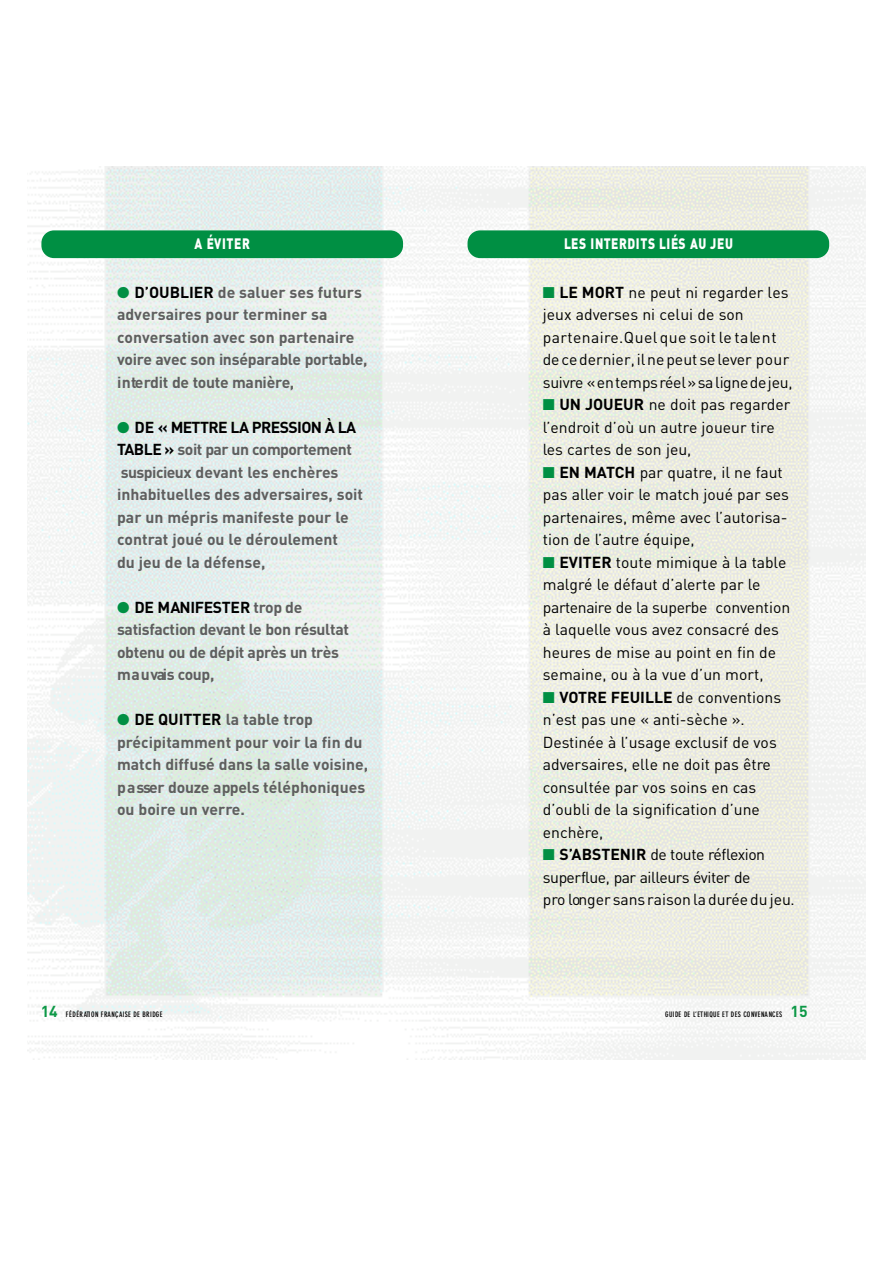
<style>
.page{position:relative;width:893px;height:1263px;background:#fff}
.page>*{position:absolute;margin:0;border:0;box-sizing:border-box;transform-origin:0 0}
.t1{font:15.75px/22.5px "DIN";color:#000}
.t2{font:700 15.75px/22.5px "DIN";color:#5e5e5e}
.t3{font:15.75px/22.5px "DIN";letter-spacing:-.025em;color:#000}
.t4{font:700 15.75px/22.5px "DIN";letter-spacing:-.025em;color:#5e5e5e}
.t5{font:900 15px "DIN";letter-spacing:.045em;color:#fff;scale:.8 1}
.t6{font:700 condensed 7.5px "DIN Neuzeit Grotesk";letter-spacing:.035em;color:#000}
.s1{color:#008f43}
.s2{color:#000}
.s3{font-weight:700}
.s4{font-family:"DIN";font-stretch:normal;font-size:15.75px;color:#0c9846}
</style>
<div class="page">
<img style="left:27px;top:167px;width:838px;height:892px">
<div style="left:41px;top:230px;width:362px;height:28px;background:#008f43"></div>
<div style="left:467px;top:230px;width:362px;height:28px;background:#008f43"></div>
<p class="t5" style="left:194px;top:237px;width:71px">A ÉVITER</p>
<p class="t5" style="left:564px;top:237px;width:213px">LES INTERDITS LIÉS AU JEU</p>
<p class="t2" style="left:117px;top:282px;width:252px"><span class="s1">●</span> <span class="s2">D’OUBLIER</span> de saluer ses futurs adversaires pour terminer sa conversation avec son partenaire vo ire avec son insépara b le porta b le , in te rdit de to u te manière,</p>
<p class="t2" style="left:117px;top:417px;width:247px"><span class="s1">●</span> <span class="s2">DE « METTRE LA PRESSION À LA<br>TABLE »</span> soit par un co m p o r te m e n t s u s p ic ie u x devant les enchères inhabituelles des adversaires, soit par un mépris manifeste pour le contrat joué ou le déroulement<br>du jeu de la défense,</p>
<p class="t4" style="left:117px;top:597px;width:233px"><span class="s1">●</span> <span class="s2">DE MANIFESTER</span> trop de<br>s a tis faction devant le bon ré s u lta t o b tenu ou de dépit après un trè s m a u vais co u p ,</p>
<p class="t2" style="left:117px;top:709px;width:253px"><span class="s1">●</span> <span class="s2">DE QUITTER</span> la table trop précipitamment pour voir la fin du match diffusé dans la salle voisine, p a sser douze appels téléphoniques ou boire un verre.</p>
<p class="t1" style="left:543px;top:282px;width:251px"><span class="s1">■</span> <span class="s3">LE MORT</span> ne peut ni regarder les jeux adverses ni celui de son<br>p a r te n a ire.Quel que soit le ta le n t de ce dernier, il ne peut se lever p o u r s u iv re «entempsréel» sa lignede jeu,</p>
<p class="t1" style="left:543px;top:395px;width:249px"><span class="s1">■</span> <span class="s3">UN JOUEUR</span> ne doit pas regarder l’endroit d’où un autre joueur tire les cartes de son jeu,</p>
<p class="t1" style="left:543px;top:462px;width:248px"><span class="s1">■</span> <span class="s3">EN MATCH</span> par quatre, il ne faut pas aller voir le match joué par ses partenaires, même avec l’autorisa&shy;tion de l’autre équipe,</p>
<p class="t1" style="left:543px;top:552px;width:249px"><span class="s1">■</span> <span class="s3">EVITER</span> toute mimique à la table malgré le défaut d’alerte par le<br>p a r te n a ire de la superbe convention à laquelle vous avez consacré des heures de mise au point en fin de semaine, ou à la vue d’un mort,</p>
<p class="t1" style="left:543px;top:687px;width:240px"><span class="s1">■</span> <span class="s3">VOTRE FEUILLE</span> de conventions n’est pas une « anti-sèche ».<br>Destinée à l’usage exclusif de vos adversaires, elle ne doit pas être consultée par vos soins en cas d’oubli de la signification d’une enchère,</p>
<p class="t3" style="left:543px;top:845px;width:253px"><span class="s1">■</span> <span class="s3">S’ABSTENIR</span> de to u te ré flex io n superflue, par aille u rs év iter de<br>p ro longer sans raison la durée dujeu.</p>
<p class="t6" style="left:41px;top:1012px;width:123px"><span class="s4">14</span> F É D É R ATION FRANÇAISE DE BRIDGE</p>
<p class="t6" style="left:665px;top:1012px;width:144px">GUIDE DE L’ETHIQUE ET DES CONVENANCES <span class="s4">15</span></p>
</div>
